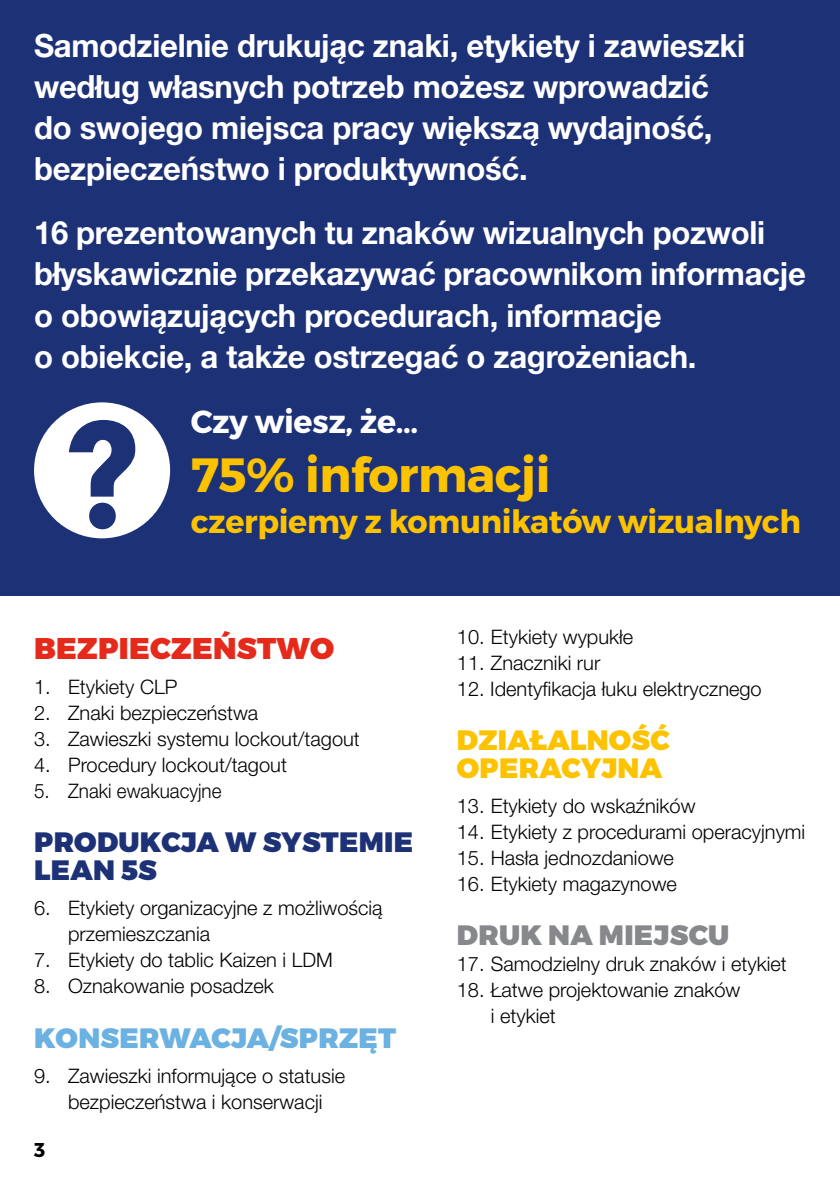
<style>
.page{position:relative;width:840px;height:1191px;background:#fff}
.page>*{position:absolute;margin:0;border:0;box-sizing:border-box;transform-origin:0 0}
.t1{font:700 48px "Montserrat";letter-spacing:-.01em;color:#fdc300}
.t2{font:700 32px/41.2px "Helvetica Neue LT Pro";letter-spacing:-.01em;color:#fff}
.t3{font:700 32px "Montserrat";letter-spacing:-.01em;color:#fdc300}
.t4{font:700 32px "Montserrat";letter-spacing:-.01em;color:#fff}
.t5{font:900 30px "Montserrat";letter-spacing:.01em;color:#e52a1b}
.t6{font:900 28px/28px "Montserrat";letter-spacing:.01em;color:#1d3176}
.t7{font:900 28px/28px "Montserrat";letter-spacing:.01em;color:#fdc300}
.t8{font:900 28px "Montserrat";letter-spacing:.01em;color:#6bb1e2}
.t9{font:900 28px "Montserrat";letter-spacing:.01em;color:#86888c}
.t10{font:300 20px/26px "Helvetica Neue LT Pro";color:#000}
.t11{font:300 20px "Helvetica Neue LT Pro";color:#000;scale:.94 1}
.t12{font:700 20px "Montserrat";color:#000}
</style>
<div class="page">
<div style="left:0;top:0;width:839px;height:595px;background:#1d3176"></div>
<svg style="left:34px;top:402px;width:136px;height:136px"></svg>
<h2 class="t2" style="left:34px;top:24px;width:712px">Samodzielnie drukując znaki, etykiety i zawieszki według własnych potrzeb możesz wprowadzić do swojego miejsca pracy większą wydajność, bezpieczeństwo i produktywność.</h2>
<h2 class="t2" style="left:34px;top:211px;width:773px">16 prezentowanych tu znaków wizualnych pozwoli błyskawicznie przekazywać pracownikom informacje o obowiązujących procedurach, informacje<br>o obiekcie, a także ostrzegać o zagrożeniach.</h2>
<h2 class="t4" style="left:190px;top:402px;width:229px">Czy wiesz, że...</h2>
<h1 class="t1" style="left:190px;top:445px;width:361px">75% informacji</h1>
<h2 class="t3" style="left:190px;top:501px;width:611px">czerpiemy z komunikatów wizualnych</h2>
<h3 class="t5" style="left:34px;top:629px;width:301px">BEZPIECZEŃSTWO</h3>
<p class="t10" style="left:34px;top:673px;width:145px">1. Etykiety CLP</p>
<p class="t10" style="left:34px;top:699px;width:226px">2. Znaki bezpieczeństwa</p>
<p class="t10" style="left:34px;top:725px;width:327px">3. Zawieszki systemu lockout/tagout</p>
<p class="t10" style="left:34px;top:751px;width:254px">4. Procedury lockout/tagout</p>
<p class="t11" style="left:34px;top:778px;width:201px">5. Znaki ewakuacyjne</p>
<h3 class="t6" style="left:34px;top:829px;width:380px">PRODUKCJA W SYSTEMIE<br>LEAN 5S</h3>
<p class="t10" style="left:68px;top:894px;width:316px;text-indent:-34px">6. Etykiety organizacyjne z możliwością przemieszczania</p>
<p class="t10" style="left:34px;top:946px;width:300px">7. Etykiety do tablic Kaizen i LDM</p>
<p class="t10" style="left:34px;top:972px;width:241px">8. Oznakowanie posadzek</p>
<h3 class="t8" style="left:34px;top:1020px;width:363px">KONSERWACJA/SPRZĘT</h3>
<p class="t10" style="left:34px;top:1062px;width:312px;text-align:center">9. Zawieszki informujące o statusie bezpieczeństwa i konserwacji</p>
<p class="t12" style="left:34px;top:1137px;width:13px">3</p>
<p class="t10" style="left:456px;top:623px;width:178px">10. Etykiety wypukłe</p>
<p class="t10" style="left:456px;top:649px;width:145px">11. Znaczniki rur</p>
<p class="t10" style="left:456px;top:675px;width:306px">12. Identyfikacja łuku elektrycznego</p>
<h3 class="t7" style="left:456px;top:727px;width:214px">DZIAŁALNOŚĆ<br>OPERACYJNA</h3>
<p class="t10" style="left:456px;top:792px;width:240px">13. Etykiety do wskaźników</p>
<p class="t10" style="left:456px;top:818px;width:350px">14. Etykiety z procedurami operacyjnymi</p>
<p class="t10" style="left:456px;top:844px;width:219px">15. Hasła jednozdaniowe</p>
<p class="t10" style="left:456px;top:870px;width:221px">16. Etykiety magazynowe</p>
<h3 class="t9" style="left:456px;top:917px;width:274px">DRUK NA MIEJSCU</h3>
<p class="t10" style="left:456px;top:950px;width:331px">17. Samodzielny druk znaków i etykiet</p>
<p class="t10" style="left:490px;top:976px;width:251px;text-indent:-34px">18. Łatwe projektowanie znaków i etykiet</p>
</div>
